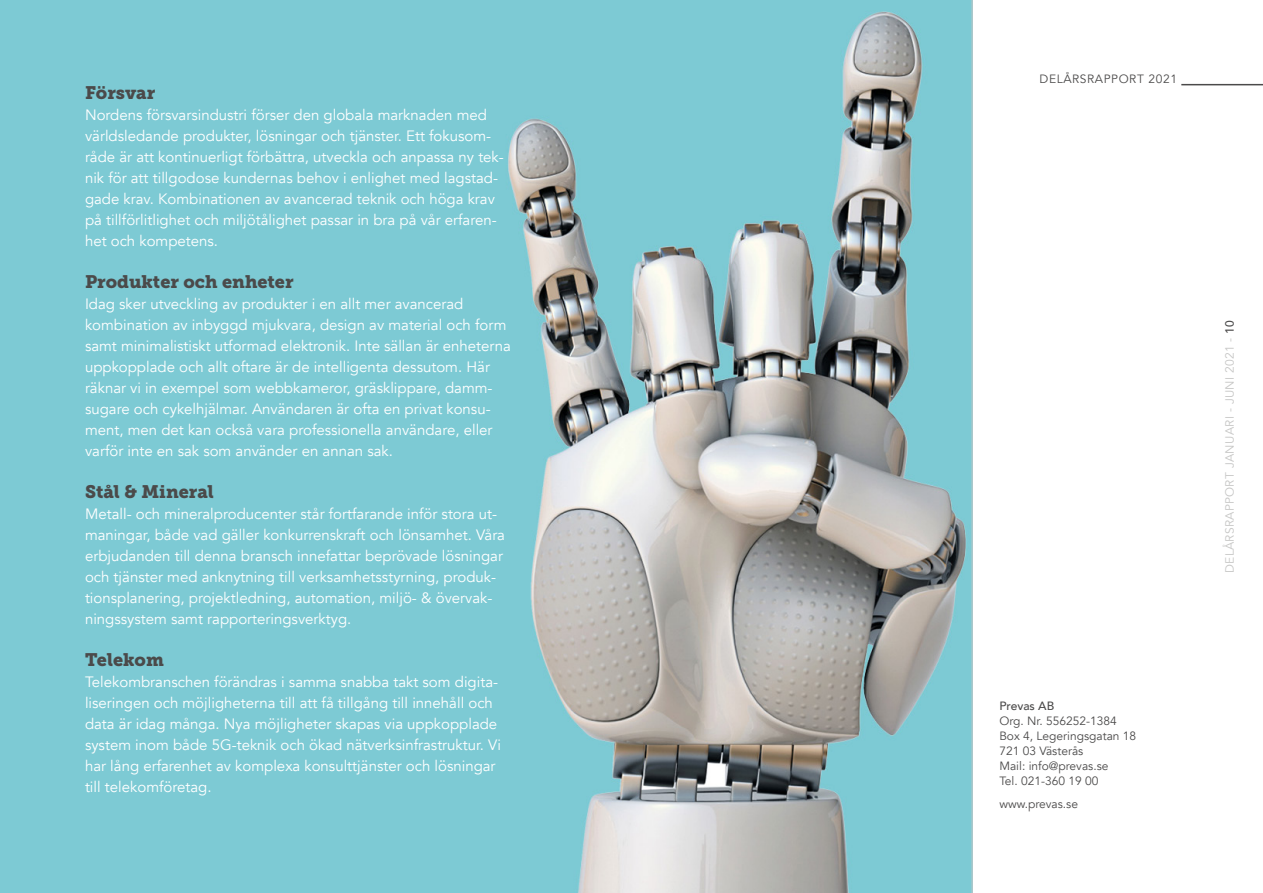
<style>
.page{position:relative;width:1263px;height:893px;background:#fff}
.page>*{position:absolute;margin:0;border:0;box-sizing:border-box;transform-origin:0 0}
.Brödtext_Rubrik{font:18px "Museo Slab 900";color:#4b4a4a}
.Brödtext{font:15px/21px "Avenir";color:#fff}
.Brödtext_Rubrik-2{font:15px/21px "Avenir";color:#fff}
.t1{font:12px/15px "Avenir";color:#4b4a4a}
.t2{font:12px "Avenir";letter-spacing:.025em;color:#c6c6c5}
.t3{font:12px "Avenir";letter-spacing:.05em;color:#4b4a4a}
.t4{font:500 12px "Avenir";color:#4b4a4a}
.s1{font-weight:500;color:#4b4a4a}
</style>
<div class="page">
<hr style="left:1181px;top:84px;width:82px;height:1px;background:#4b4a4a">
<img style="left:0;top:0;width:972px;height:893px">
<hr style="left:972px;top:0;width:1px;height:893px;background:#c6c6c5">
<p class="Brödtext_Rubrik" style="left:85px;top:82px;width:72px">Försvar</p>
<p class="Brödtext_Rubrik-2" style="left:85px;top:105px;width:420px">Nordens försvarsindustri förser den globala marknaden med världsledande produkter, lösningar och tjänster. Ett fokusom&shy;råde är att kontinuerligt förbättra, utveckla och anpassa ny tek&shy;nik för att tillgodose kundernas behov i enlighet med lagstad&shy;gade krav. Kombinationen av avancerad teknik och höga krav på tillförlitlighet och miljötålighet passar in bra på vår erfaren&shy;het och kompetens.</p>
<p class="Brödtext_Rubrik" style="left:85px;top:271px;width:210px">Produkter och enheter</p>
<p class="Brödtext" style="left:85px;top:294px;width:427px">Idag sker utveckling av produkter i en allt mer avancerad kombination av inbyggd mjukvara, design av material och form samt minimalistiskt utformad elektronik. Inte sällan är enheterna uppkopplade och allt oftare är de intelligenta dessutom. Här räknar vi in exempel som webbkameror, gräsklippare, damm&shy;sugare och cykelhjälmar. Användaren är ofta en privat konsu&shy;ment, men det kan också vara professionella användare, eller varför inte en sak som använder en annan sak.</p>
<p class="Brödtext_Rubrik" style="left:85px;top:481px;width:130px">Stål &amp; Mineral</p>
<p class="Brödtext" style="left:85px;top:504px;width:422px">Metall- och mineralproducenter står fortfarande inför stora ut&shy;maningar, både vad gäller konkurrenskraft och lönsamhet. Våra erbjudanden till denna bransch innefattar beprövade lösningar och tjänster med anknytning till verksamhetsstyrning, produk&shy;tionsplanering, projektledning, automation, miljö- &amp; övervak&shy;ningssystem samt rapporteringsverktyg.</p>
<p class="Brödtext_Rubrik" style="left:85px;top:649px;width:80px">Telekom</p>
<p class="Brödtext" style="left:85px;top:672px;width:417px">Telekombranschen förändras i samma snabba takt som digita&shy;liseringen och möjligheterna till att få tillgång till innehåll och data är idag många. Nya möjligheter skapas via uppkopplade system inom både 5G-teknik och ökad nätverksinfrastruktur. Vi har lång erfarenhet av komplexa konsulttjänster och lösningar till telekomföretag.</p>
<p class="t3" style="left:1039px;top:72px;width:139px">DELÅRSRAPPORT 2021</p>
<p class="t4" style="left:999px;top:696px;width:56px">Prevas AB</p>
<p class="t1" style="left:999px;top:714px;width:138px">Org. Nr. 556252-1384<br>Box 4, Legeringsgatan 18<br>721 03 Västerås<br>Mail: info@prevas.se<br>Tel. 021-360 19 00</p>
<p class="t1" style="left:999px;top:796px;width:80px">www.prevas.se</p>
<p class="t2" style="left:1222px;top:573px;width:254px;rotate:-90deg">DELÅRSRAPPORT JANUARI - JUNI 2021 - <span class="s1">10</span></p>
</div>
